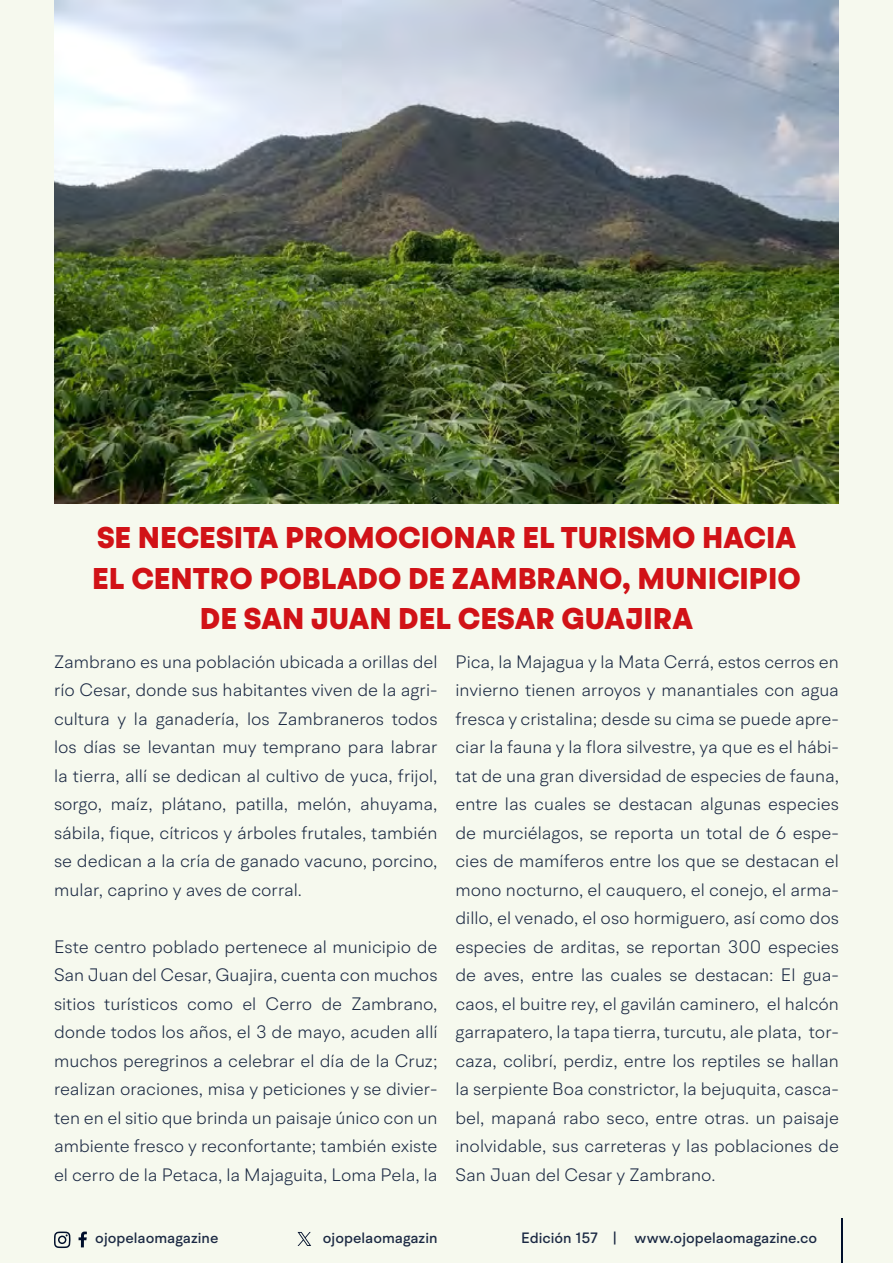
<style>
.page{position:relative;width:893px;height:1263px;background:#f6f9ee}
.page>*{position:absolute;margin:0;border:0;box-sizing:border-box;transform-origin:0 0}
.t1{font:900 30px/40.5px "BR Hendrix";color:#d11217;text-align:center}
.t2{font:300 18px/28.5px "BR Hendrix";color:#1b2943;text-align:justify}
.t3{font:500 15px "BR Hendrix";color:#1b2943}
</style>
<div class="page">
<svg style="left:79px;top:1231px;width:8px;height:16px"></svg>
<svg style="left:54px;top:1231px;width:17px;height:17px"></svg>
<hr style="left:841px;top:1219px;width:1px;height:44px;background:#000f2b">
<svg style="left:298px;top:1232px;width:13px;height:14px"></svg>
<img style="left:54px;top:0;width:785px;height:503px">
<h1 class="t1" style="left:92px;top:518px;width:710px">SE NECESITA PROMOCIONAR EL TURISMO HACIA<br>EL CENTRO POBLADO DE ZAMBRANO, MUNICIPIO<br>DE SAN JUAN DEL CESAR GUAJIRA</h1>
<p class="t2" style="left:54px;top:647px;width:385px">Zambrano es una población ubicada a orillas del río Cesar, donde sus habitantes viven de la agri&shy;cultura y la ganadería, los Zambraneros todos los días se levantan muy temprano para labrar la tierra, allí se dedican al cultivo de yuca, frijol, sorgo, maíz, plátano, patilla, melón, ahuyama, sábila, fique, cítricos y árboles frutales, también se dedican a la cría de ganado vacuno, porcino, mular, caprino y aves de corral.</p>
<p class="t2" style="left:54px;top:932px;width:385px">Este centro poblado pertenece al municipio de San Juan del Cesar, Guajira, cuenta con muchos sitios turísticos como el Cerro de Zambrano, donde todos los años, el 3 de mayo, acuden allí muchos peregrinos a celebrar el día de la Cruz; realizan oraciones, misa y peticiones y se divier&shy;ten en el sitio que brinda un paisaje único con un ambiente fresco y reconfortante; también existe el cerro de la Petaca, la Majaguita, Loma Pela, la</p>
<p class="t2" style="left:455px;top:647px;width:385px">Pica, la Majagua y la Mata Cerrá, estos cerros en invierno tienen arroyos y manantiales con agua fresca y cristalina; desde su cima se puede apre&shy;ciar la fauna y la flora silvestre, ya que es el hábi&shy;tat de una gran diversidad de especies de fauna, entre las cuales se destacan algunas especies de murciélagos, se reporta un total de 6 espe&shy;cies de mamíferos entre los que se destacan el mono nocturno, el cauquero, el conejo, el arma&shy;dillo, el venado, el oso hormiguero, así como dos especies de arditas, se reportan 300 especies de aves, entre las cuales se destacan: El gua&shy;caos, el buitre rey, el gavilán caminero, el halcón garrapatero, la tapa tierra, turcutu, ale plata, tor&shy;caza, colibrí, perdiz, entre los reptiles se hallan la serpiente Boa constrictor, la bejuquita, casca&shy;bel, mapaná rabo seco, entre otras. un paisaje inolvidable, sus carreteras y las poblaciones de San Juan del Cesar y Zambrano.</p>
<p class="t3" style="left:95px;top:1229px;width:125px">ojopelaomagazine</p>
<p class="t3" style="left:323px;top:1229px;width:116px">ojopelaomagazin</p>
<p class="t3" style="left:521px;top:1229px;width:297px">Edición 157 | www.ojopelaomagazine.co</p>
</div>
